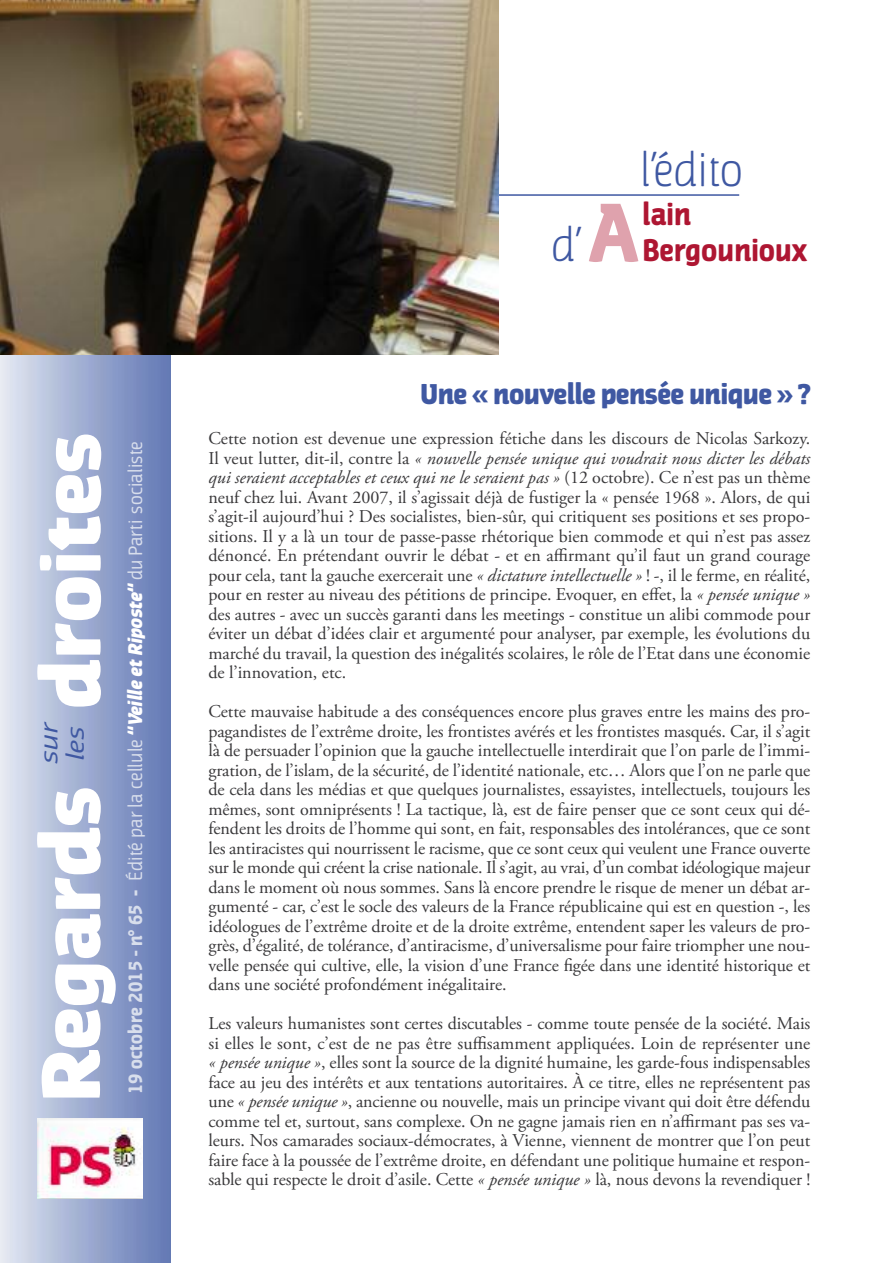
<style>
.page{position:relative;width:893px;height:1263px;background:#fff}
.page>*{position:absolute;margin:0;border:0;box-sizing:border-box;transform-origin:0 0}
.t1{font:900 77.7px "Jaures";letter-spacing:.015em;color:#fff;scale:1.09 1}
.t2{font:300 45px "Jaures";color:#3f58a2}
.t3{font:700 30px/36px "Jaures";color:#ae1632}
.t4{font:900 27px "Jaures";color:#3f58a2}
.t5{font:italic 23.25px/26.4px "Jaures";letter-spacing:.005em;color:#3f58a2;scale:1.26 1}
.t6{font:18.6px "Jaures";letter-spacing:.015em;color:#d8deec}
.t7{font:18px/19.5px "Adobe Garamond Pro";letter-spacing:-.005em;color:#39383a;text-align:justify}
.s1{font-weight:700}
.s2{font-weight:900}
.s3{font-weight:900;color:#fff}
.s4{font-weight:900;font-style:italic;color:#fff}
.s5{font-weight:700;font-size:79.65px;color:#dfa2ad}
.s6{font-style:italic}
</style>
<div class="page">
<hr style="left:411px;top:194px;width:328px;height:2px;background:#3f58a2">
<img style="left:0;top:354px;width:171px;height:909px">
<img style="left:0;top:0;width:499px;height:354px">
<img style="left:37px;top:1119px;width:106px;height:79px">
<h1 class="t1" style="left:28px;top:1102px;width:614px;rotate:-90deg">Regards droites</h1>
<p class="t5" style="left:36px;top:763px;width:33px;rotate:-90deg">sur les</p>
<p class="t6" style="left:125px;top:1094px;width:654px;rotate:-90deg"><span class="s1">19 octobre 2015 - n° 65</span> <span class="s2">-</span> Édité par la cellule <span class="s3">“</span><span class="s4">Veille et Riposte</span><span class="s3">“</span>du Parti socialiste</p>
<h2 class="t2" style="left:640px;top:144px;width:105px">l’édito</h2>
<h2 class="t2" style="left:551px;top:219px;width:89px">d’<span class="s5">A</span></h2>
<h3 class="t3" style="left:642px;top:197px;width:166px">lain<br>Bergounioux</h3>
<h3 class="t4" style="left:420px;top:379px;width:391px">Une « nouvelle pensée unique » ?</h3>
<p class="t7" style="left:208px;top:430px;width:603px">Cette notion est devenue une expression fétiche dans les discours de Nicolas Sarkozy.<br>Il veut lutter, dit-il, contre la <span class="s6">« nouvelle pensée unique qui voudrait nous dicter les débats qui seraient acceptables et ceux qui ne le seraient pas »</span> (12 octobre). Ce n’est pas un thème neuf chez lui. Avant 2007, il s’agissait déjà de fustiger la « pensée 1968 ». Alors, de qui s’agit-il aujourd’hui ? Des socialistes, bien-sûr, qui critiquent ses positions et ses propo&shy;sitions. Il y a là un tour de passe-passe rhétorique bien commode et qui n’est pas assez dénoncé. En prétendant ouvrir le débat - et en affirmant qu’il faut un grand courage pour cela, tant la gauche exercerait une <span class="s6">« dictature intellectuelle »</span> ! -, il le ferme, en réalité, pour en rester au niveau des pétitions de principe. Evoquer, en effet, la <span class="s6">« pensée unique » </span>des autres - avec un succès garanti dans les meetings - constitue un alibi commode pour éviter un débat d’idées clair et argumenté pour analyser, par exemple, les évolutions du marché du travail, la question des inégalités scolaires, le rôle de l’Etat dans une économie de l’innovation, etc.</p>
<p class="t7" style="left:208px;top:703px;width:603px">Cette mauvaise habitude a des conséquences encore plus graves entre les mains des pro&shy;pagandistes de l’extrême droite, les frontistes avérés et les frontistes masqués. Car, il s’agit là de persuader l’opinion que la gauche intellectuelle interdirait que l’on parle de l’immi&shy;gration, de l’islam, de la sécurité, de l’identité nationale, etc… Alors que l’on ne parle que de cela dans les médias et que quelques journalistes, essayistes, intellectuels, toujours les mêmes, sont omniprésents ! La tactique, là, est de faire penser que ce sont ceux qui dé&shy;fendent les droits de l’homme qui sont, en fait, responsables des intolérances, que ce sont les antiracistes qui nourrissent le racisme, que ce sont ceux qui veulent une France ouverte sur le monde qui créent la crise nationale. Il s’agit, au vrai, d’un combat idéologique majeur dans le moment où nous sommes. Sans là encore prendre le risque de mener un débat ar&shy;gumenté - car, c’est le socle des valeurs de la France républicaine qui est en question -, les idéologues de l’extrême droite et de la droite extrême, entendent saper les valeurs de pro&shy;grès, d’égalité, de tolérance, d’antiracisme, d’universalisme pour faire triompher une nou&shy;velle pensée qui cultive, elle, la vision d’une France figée dans une identité historique et dans une société profondément inégalitaire.</p>
<p class="t7" style="left:208px;top:1015px;width:603px">Les valeurs humanistes sont certes discutables - comme toute pensée de la société. Mais si elles le sont, c’est de ne pas être suffisamment appliquées. Loin de représenter une <span class="s6">« pensée unique »</span>, elles sont la source de la dignité humaine, les garde-fous indispensables face au jeu des intérêts et aux tentations autoritaires. À ce titre, elles ne représentent pas une <span class="s6">« pensée unique »</span>, ancienne ou nouvelle, mais un principe vivant qui doit être défendu comme tel et, surtout, sans complexe. On ne gagne jamais rien en n’affirmant pas ses va&shy;leurs. Nos camarades sociaux-démocrates, à Vienne, viennent de montrer que l’on peut faire face à la poussée de l’extrême droite, en défendant une politique humaine et respon&shy;sable qui respecte le droit d’asile. Cette <span class="s6">« pensée unique »</span> là, nous devons la revendiquer !</p>
</div>
